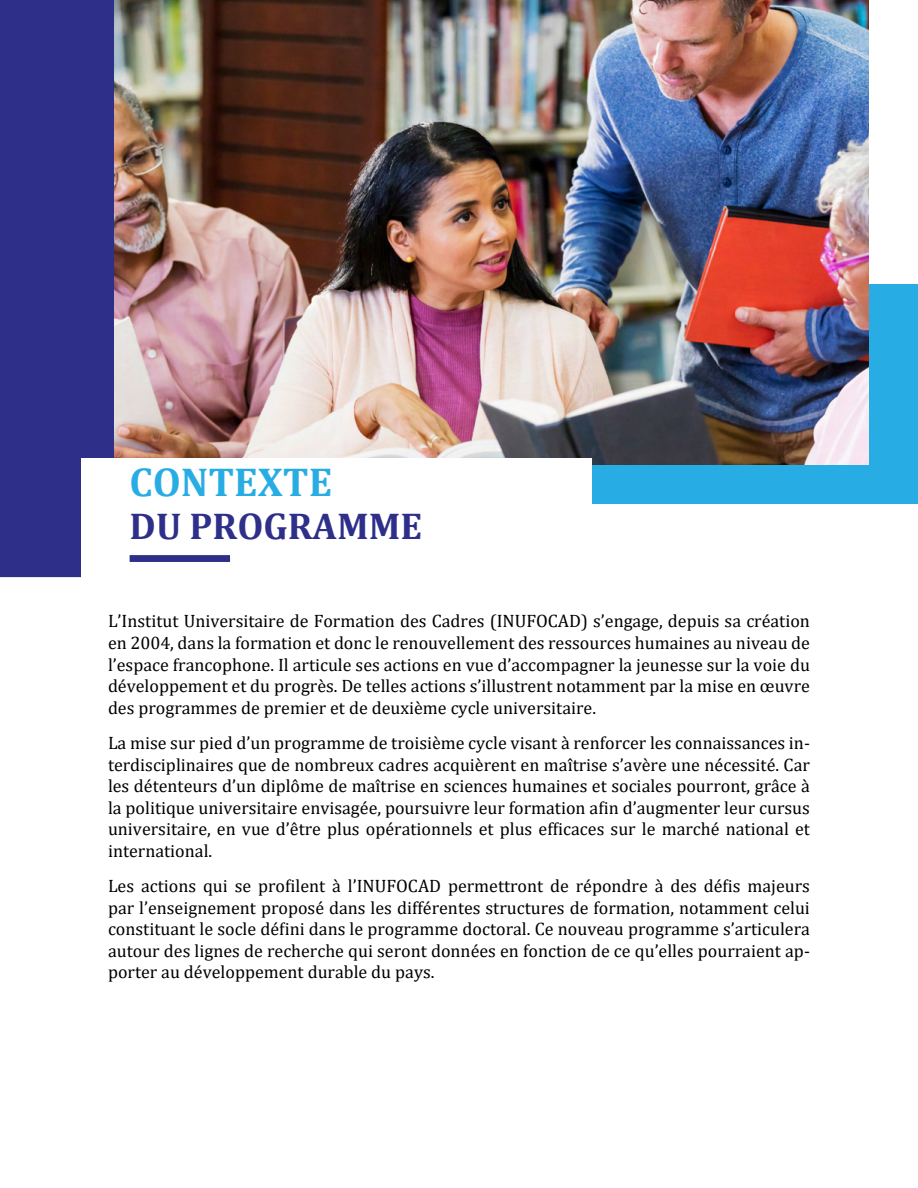
<style>
.page{position:relative;width:918px;height:1188px;background:#fff}
.page>*{position:absolute;margin:0;border:0;box-sizing:border-box;transform-origin:0 0}
.Titre{font:700 40.5px "Cambria";color:#27ade3}
.Titre-2{font:700 37.5px "Cambria";color:#2e2f89}
.Corps_du_texte{font:18px/21.6px "Cambria";color:#000;text-align:justify}
</style>
<div class="page">
<div style="left:0;top:0;width:114px;height:577px;background:#2e2f89"></div>
<div style="left:400px;top:284px;width:518px;height:219px;background:#27ade3"></div>
<img style="left:114px;top:0;width:754px;height:464px">
<div style="left:81px;top:458px;width:511px;height:136px;background:#fff"></div>
<div style="left:130px;top:555px;width:100px;height:7px;background:#2e2f89;border:2px solid #2e2f89"></div>
<p class="Titre" style="left:130px;top:453px;width:204px">CONTEXTE</p>
<p class="Titre-2" style="left:130px;top:500px;width:294px">DU PROGRAMME</p>
<p class="Corps_du_texte" style="left:108px;top:610px;width:704px">L’Institut Universitaire de Formation des Cadres (INUFOCAD) s’engage, depuis sa création en 2004, dans la formation et donc le renouvellement des ressources humaines au niveau de l’espace francophone. Il articule ses actions en vue d’accompagner la jeunesse sur la voie du développement et du progrès. De telles actions s’illustrent notamment par la mise en œuvre des programmes de premier et de deuxième cycle universitaire.</p>
<p class="Corps_du_texte" style="left:108px;top:732px;width:704px">La mise sur pied d’un programme de troisième cycle visant à renforcer les connaissances in&shy;terdisciplinaires que de nombreux cadres acquièrent en maîtrise s’avère une nécessité. Car les détenteurs d’un diplôme de maîtrise en sciences humaines et sociales pourront, grâce à la politique universitaire envisagée, poursuivre leur formation afin d’augmenter leur cursus universitaire, en vue d’être plus opérationnels et plus efficaces sur le marché national et international.</p>
<p class="Corps_du_texte" style="left:108px;top:875px;width:704px">Les actions qui se profilent à l’INUFOCAD permettront de répondre à des défis majeurs par l’enseignement proposé dans les différentes structures de formation, notamment celui constituant le socle défini dans le programme doctoral. Ce nouveau programme s’articulera autour des lignes de recherche qui seront données en fonction de ce qu’elles pourraient ap&shy;porter au développement durable du pays.</p>
</div>
